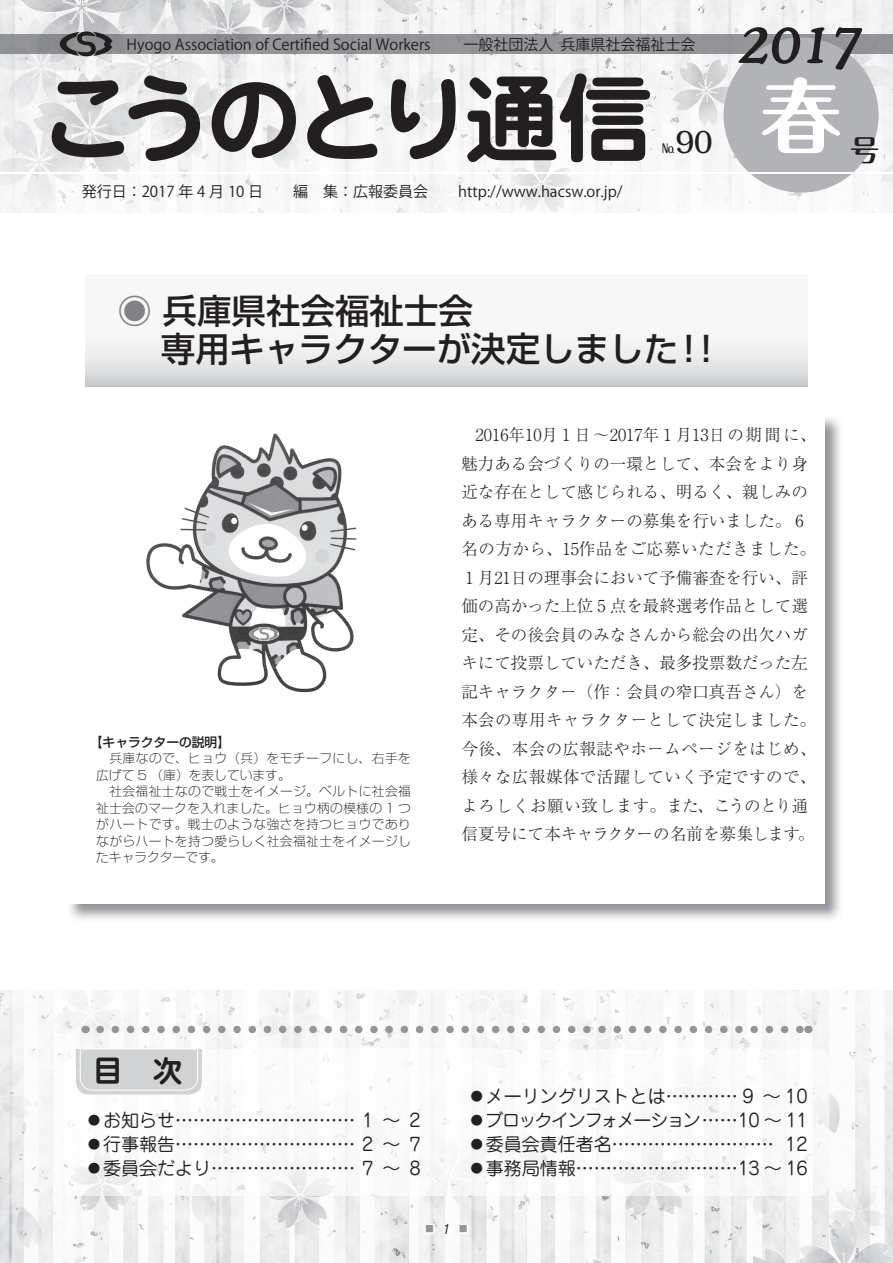
<style>
.page{position:relative;width:893px;height:1263px;background:#fff}
.page>*{position:absolute;margin:0;border:0;box-sizing:border-box;transform-origin:0 0}
.t1{font:95.85px "Jun 501 Pro Bold 90 msp RKSJ H";letter-spacing:-.08em;color:#231f20}
.t2{font:82.2px "Maru Fo Pro Bold 90 msp RKSJ H";color:#fff}
.t3{font:italic 500 55.35px "Cooper BT";color:#231f20}
.t4{font:500 34.5px/37.5px "Shin Go Pro";color:#231f20}
.t5{font:700 30px "Jun 501 Pro";color:#231f20}
.t6{font:29.1px "Maru Fo Pro Bold 90 msp RKSJ H";color:#231f20}
.t7{font:27.9px "Maru Fo Pro Medium 90 msp RKSJ H";color:#231f20}
.t8{font:18px "Jun 201 Pro";color:#231f20}
.t9{font:18px "Jun 201 Pro";letter-spacing:-.09em;color:#231f20}
.t10{font:300 16.5px/28.5px "Ryumin Pro";color:#231f20}
.t11{font:15px "Koz Go Pr 6 N Regular 90 msp RKSJ H";color:#231f20}
.t12{font:300 expanded 12.75px/16.5px "Shin Go Pr 6 N";letter-spacing:.03em;color:#231f20}
.t13{font:500 12.75px "Shin Go Pr 6 N";color:#231f20}
.t14{font:12.15px "Maru Fo Pro Medium 90 msp RKSJ H";color:#231f20}
.t15{font:9px "Koz Min Pro";color:#939598}
.s1{color:#808285}
.s2{font-family:"Swiss 721 BT";font-style:italic;font-stretch:condensed;font-size:13.5px;color:#231f20}
</style>
<div class="page">
<img style="left:0;top:0;width:893px;height:213px">
<img style="left:0;top:990px;width:242px;height:190px">
<img style="left:242px;top:990px;width:509px;height:59px">
<img style="left:753px;top:990px;width:140px;height:273px">
<img style="left:0;top:1180px;width:548px;height:83px">
<img style="left:548px;top:1196px;width:204px;height:67px">
<div style="left:0;top:34px;width:893px;height:20px;background:#929497"></div>
<div style="left:723px;top:38px;width:156px;height:155px;background:#b2b3b7;border-radius:50%"></div>
<svg style="left:60px;top:31px;width:52px;height:25px"></svg>
<hr style="left:0;top:173px;width:893px;height:1px;background:#fff">
<img style="left:70px;top:418px;width:770px;height:501px">
<div style="left:68px;top:416px;width:757px;height:488px;background:#fff"></div>
<img style="left:64px;top:1049px;width:765px;height:147px">
<svg style="left:100px;top:1026px;width:700px;height:7px"></svg>
<svg style="left:85px;top:335px;width:723px;height:52px"></svg>
<svg style="left:76px;top:1048px;width:126px;height:46px"></svg>
<img style="left:146px;top:433px;width:211px;height:260px">
<div style="left:424px;top:1224px;width:11px;height:10px;border:3px solid #fff"></div>
<svg style="left:441px;top:1220px;width:11px;height:17px"></svg>
<div style="left:458px;top:1224px;width:10px;height:10px;border:3px solid #fff"></div>
<p class="t11" style="left:127px;top:36px;width:305px">Hyogo Association of Certified Social Workers</p>
<p class="t11" style="left:464px;top:36px;width:233px">一般社団法人 兵庫県社会福祉士会</p>
<h3 class="t3" style="left:740px;top:9px;width:124px">2017</h3>
<h1 class="t1" style="left:40px;top:43px;width:616px">こうのとり通信</h1>
<p class="t11" style="left:82px;top:183px;width:542px">発行日：2017 年 4 月 10 日　　編　集：広報委員会　　http://www.hacsw.or.jp/</p>
<h2 class="t2" style="left:760px;top:51px;width:84px">春</h2>
<h3 class="t7" style="left:675px;top:121px;width:39px">90</h3>
<h3 class="t6" style="left:850px;top:127px;width:31px">号</h3>
<p class="t14" style="left:662px;top:139px;width:14px">№</p>
<h3 class="t4" style="left:118px;top:288px;width:596px"><span class="s1">◉</span> 兵庫県社会福祉士会<br>　専用キャラクターが決定しました ! !</h3>
<p class="t13" style="left:90px;top:731px;width:142px">【キャラクターの説明】</p>
<p class="t12" style="left:96px;top:749px;width:316px">　兵庫なので、ヒョウ（兵）をモチーフにし、右手を広げて 5 （庫）を表しています。<br>　社会福祉士なので戦士をイメージ。ベルトに社会福祉士会のマークを入れました。ヒョウ柄の模様の 1 つがハートです。戦士のような強さを持つヒョウでありながらハートを持つ愛らしく社会福祉士をイメージしたキャラクターです。</p>
<p class="t10" style="left:461px;top:420px;width:356px;text-indent:14px">2016年10月 1 日～2017年 1 月13日の期間に、魅力ある会づくりの一環として、本会をより身近な存在として感じられる、明るく、親しみのある専用キャラクターの募集を行いました。 6名の方から、15作品をご応募いただきました。<br>1 月21日の理事会において予備審査を行い、評価の高かった上位 5 点を最終選考作品として選定、その後会員のみなさんから総会の出欠ハガキにて投票していただき、最多投票数だった左記キャラクター（作：会員の窄口真吾さん）を本会の専用キャラクターとして決定しました。今後、本会の広報誌やホームページをはじめ、様々な広報媒体で活躍していく予定ですので、よろしくお願い致します。また、こうのとり通信夏号にて本キャラクターの名前を募集します。</p>
<h3 class="t5" style="left:93px;top:1046px;width:91px">目　次</h3>
<p class="t8" style="left:85px;top:1106px;width:337px">●お知らせ………………………… 1 ～ 2</p>
<p class="t8" style="left:85px;top:1130px;width:337px">●行事報告………………………… 2 ～ 7</p>
<p class="t8" style="left:85px;top:1154px;width:337px">●委員会だより…………………… 7 ～ 8</p>
<p class="t8" style="left:468px;top:1082px;width:342px">●メーリングリストとは ………… 9 ～ 10</p>
<p class="t9" style="left:468px;top:1106px;width:342px">●ブロックインフォメーション ……10 ～ 11</p>
<p class="t8" style="left:468px;top:1130px;width:342px">●委員会責任者名 ……………………… 12</p>
<p class="t8" style="left:468px;top:1154px;width:342px">●事務局情報 ………………………13 ～ 16</p>
<p class="t15" style="left:425px;top:1223px;width:44px">■<span class="s2">1</span>■</p>
</div>
